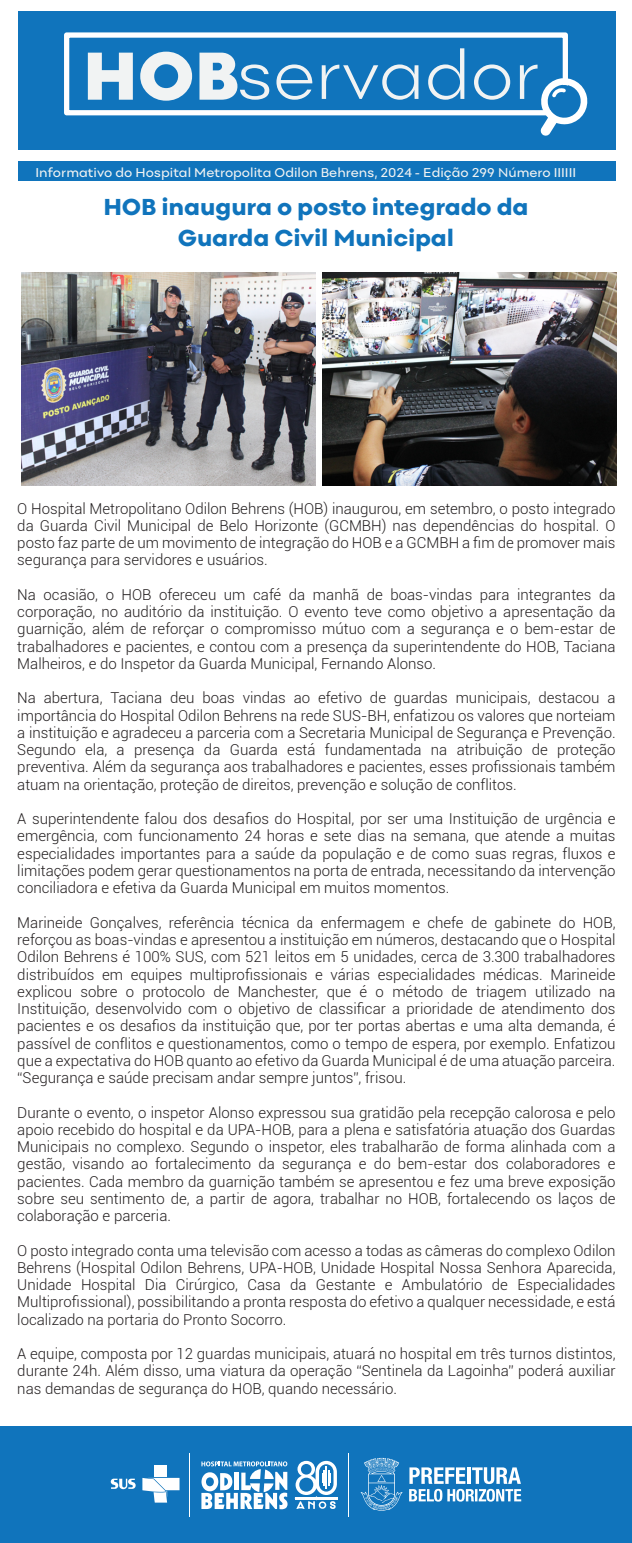
<style>
.page{position:relative;width:632px;height:1543px;background:#fff}
.page>*{position:absolute;margin:0;border:0;box-sizing:border-box;transform-origin:0 0}
.t1{font:300 70.2px "Point";color:#f1f3f3}
.t2{font:800 24px/30.8px "Point";letter-spacing:-.01em;color:#1074bc;text-align:center}
.t3{font:300 15px/17.2px "Roboto";color:#231f20;text-align:justify}
.t4{font:13.27px "Point";color:#f1f3f3}
.s1{font-weight:900}
</style>
<div class="page">
<div style="left:18px;top:11px;width:597px;height:139px;background:#1074bc"></div>
<div style="left:18px;top:161px;width:597px;height:20px;background:#1074bc"></div>
<svg style="left:64px;top:32px;width:504px;height:84px"></svg>
<svg style="left:538px;top:76px;width:50px;height:60px"></svg>
<div style="left:0;top:1426px;width:631px;height:116px;background:#1074bc"></div>
<svg style="left:201px;top:1461px;width:86px;height:48px"></svg>
<svg style="left:295px;top:1460px;width:42px;height:48px"></svg>
<hr style="left:325px;top:1466px;width:2px;height:22px;background:#fff">
<div style="left:155px;top:1465px;width:12px;height:12px;background:#fff"></div>
<svg style="left:142px;top:1477px;width:37px;height:25px"></svg>
<svg style="left:111px;top:1478px;width:25px;height:11px"></svg>
<svg style="left:409px;top:1467px;width:112px;height:34px"></svg>
<svg style="left:360px;top:1457px;width:42px;height:53px"></svg>
<hr style="left:348px;top:1452px;width:1px;height:64px;background:#fff">
<hr style="left:189px;top:1452px;width:1px;height:64px;background:#fff">
<img style="left:21px;top:272px;width:294px;height:214px">
<img style="left:322px;top:272px;width:294px;height:214px">
<h1 class="t1" style="left:83px;top:33px;width:458px"><span class="s1">HOB</span>servador</h1>
<p class="t4" style="left:35px;top:164px;width:542px">Informativo do Hospital Metropolita Odilon Behrens, 2024 - Edição 299 Número IIIIII</p>
<h2 class="t2" style="left:103px;top:191px;width:426px">HOB inaugura o posto integrado da<br>Guarda Civil Municipal</h2>
<p class="t3" style="left:17px;top:499px;width:599px">O Hospital Metropolitano Odilon Behrens (HOB) inaugurou, em setembro, o posto integrado da Guarda Civil Municipal de Belo Horizonte (GCMBH) nas dependências do hospital. O posto faz parte de um movimento de integração do HOB e a GCMBH a fim de promover mais segurança para servidores e usuários.</p>
<p class="t3" style="left:17px;top:585px;width:599px">Na ocasião, o HOB ofereceu um café da manhã de boas-vindas para integrantes da corporação, no auditório da instituição. O evento teve como objetivo a apresentação da guarnição, além de reforçar o compromisso mútuo com a segurança e o bem-estar de trabalhadores e pacientes, e contou com a presença da superintendente do HOB, Taciana Malheiros, e do Inspetor da Guarda Municipal, Fernando Alonso.</p>
<p class="t3" style="left:17px;top:689px;width:599px">Na abertura, Taciana deu boas vindas ao efetivo de guardas municipais, destacou a importância do Hospital Odilon Behrens na rede SUS-BH, enfatizou os valores que norteiam a instituição e agradeceu a parceria com a Secretaria Municipal de Segurança e Prevenção.<br>Segundo ela, a presença da Guarda está fundamentada na atribuição de proteção preventiva. Além da segurança aos trabalhadores e pacientes, esses profissionais também atuam na orientação, proteção de direitos, prevenção e solução de conflitos.</p>
<p class="t3" style="left:17px;top:809px;width:599px">A superintendente falou dos desafios do Hospital, por ser uma Instituição de urgência e emergência, com funcionamento 24 horas e sete dias na semana, que atende a muitas especialidades importantes para a saúde da população e de como suas regras, fluxos e limitações podem gerar questionamentos na porta de entrada, necessitando da intervenção conciliadora e efetiva da Guarda Municipal em muitos momentos.</p>
<p class="t3" style="left:17px;top:913px;width:599px">Marineide Gonçalves, referência técnica da enfermagem e chefe de gabinete do HOB, reforçou as boas-vindas e apresentou a instituição em números, destacando que o Hospital Odilon Behrens é 100% SUS, com 521 leitos em 5 unidades, cerca de 3.300 trabalhadores distribuídos em equipes multiprofissionais e várias especialidades médicas. Marineide explicou sobre o protocolo de Manchester, que é o método de triagem utilizado na Instituição, desenvolvido com o objetivo de classificar a prioridade de atendimento dos pacientes e os desafios da instituição que, por ter portas abertas e uma alta demanda, é passível de conflitos e questionamentos, como o tempo de espera, por exemplo. Enfatizou que a expectativa do HOB quanto ao efetivo da Guarda Municipal é de uma atuação parceira. “Segurança e saúde precisam andar sempre juntos”, frisou.</p>
<p class="t3" style="left:17px;top:1103px;width:599px">Durante o evento, o inspetor Alonso expressou sua gratidão pela recepção calorosa e pelo apoio recebido do hospital e da UPA-HOB, para a plena e satisfatória atuação dos Guardas Municipais no complexo. Segundo o inspetor, eles trabalharão de forma alinhada com a gestão, visando ao fortalecimento da segurança e do bem-estar dos colaboradores e pacientes. Cada membro da guarnição também se apresentou e fez uma breve exposição sobre seu sentimento de, a partir de agora, trabalhar no HOB, fortalecendo os laços de colaboração e parceria.</p>
<p class="t3" style="left:17px;top:1241px;width:599px">O posto integrado conta uma televisão com acesso a todas as câmeras do complexo Odilon Behrens (Hospital Odilon Behrens, UPA-HOB, Unidade Hospital Nossa Senhora Aparecida, Unidade Hospital Dia Cirúrgico, Casa da Gestante e Ambulatório de Especialidades Multiprofissional), possibilitando a pronta resposta do efetivo a qualquer necessidade, e está localizado na portaria do Pronto Socorro.</p>
<p class="t3" style="left:17px;top:1344px;width:599px">A equipe, composta por 12 guardas municipais, atuará no hospital em três turnos distintos, durante 24h. Além disso, uma viatura da operação “Sentinela da Lagoinha” poderá auxiliar nas demandas de segurança do HOB, quando necessário.</p>
</div>
